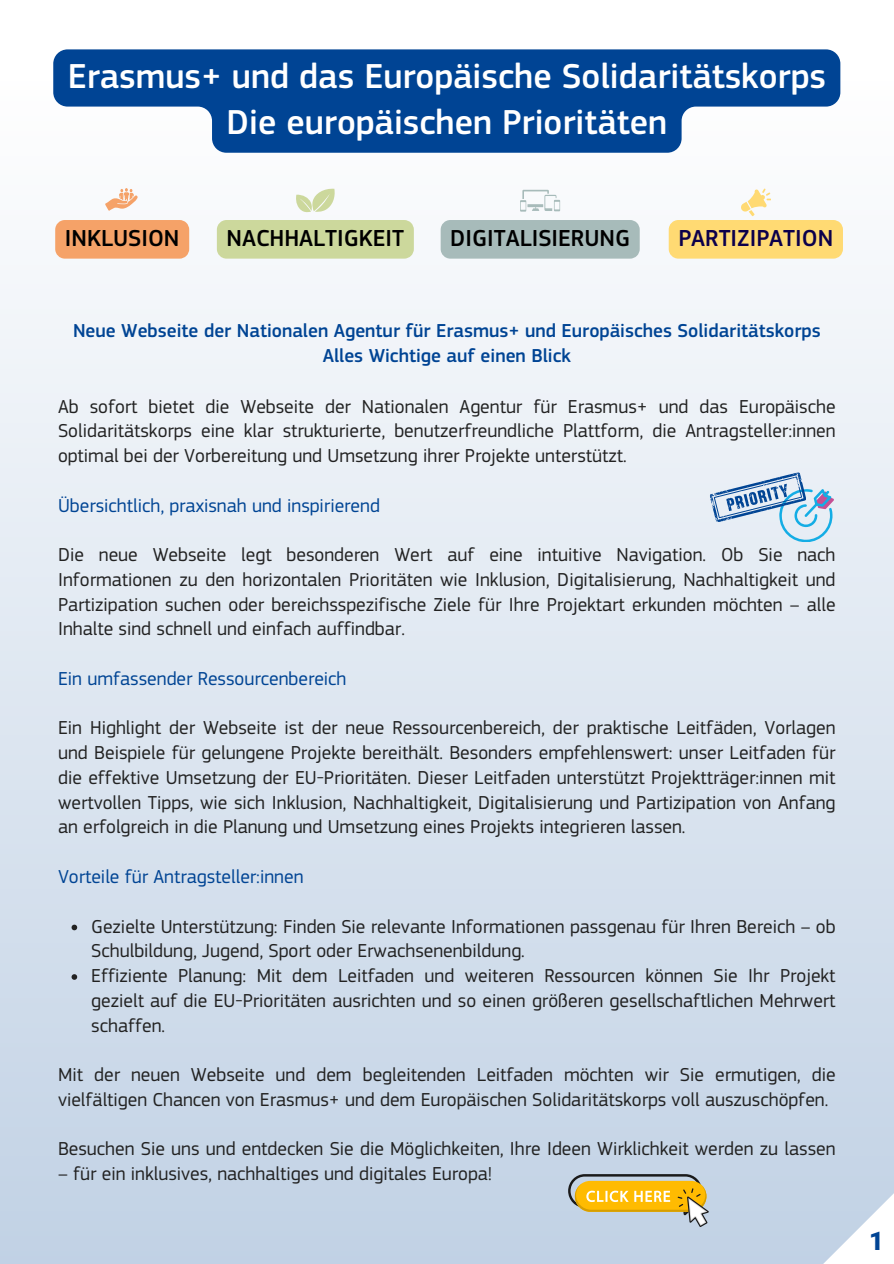
<style>
.page{position:relative;width:894px;height:1264px;background:#fff}
.page>*{position:absolute;margin:0;border:0;box-sizing:border-box;transform-origin:0 0}
.t1{font:500 36px/46.2px "EC Square Sans Pro";color:#fff;text-align:center}
.t2{font:900 25.5px "Roboto";color:#004494}
.t3{font:500 24px "EC Square Sans Pro";color:#000}
.t4{font:500 24px "EC Square Sans Pro";color:#0c004b}
.t5{font:19.5px/24.8px "EC Square Sans Pro";color:#222;text-align:justify}
.t6{font:500 19.5px/24.8px "EC Square Sans Pro";color:#004494;text-align:center}
.t7{font:19.5px "EC Square Sans Pro";color:#004494}
</style>
<div class="page">
<div style="left:0;top:76px;width:893px;height:1187px;background:linear-gradient(to bottom,#fefefe,#c1d1e5)"></div>
<svg style="left:804px;top:1190px;width:89px;height:73px"></svg>
<div style="left:217px;top:220px;width:197px;height:39px;background:#ccd89c"></div>
<svg style="left:72px;top:924px;width:5px;height:6px"></svg>
<svg style="left:72px;top:974px;width:5px;height:5px"></svg>
<svg style="left:519px;top:188px;width:42px;height:25px"></svg>
<svg style="left:105px;top:188px;width:34px;height:23px"></svg>
<svg style="left:668px;top:188px;width:174px;height:71px"></svg>
<svg style="left:295px;top:188px;width:40px;height:25px"></svg>
<svg style="left:709px;top:472px;width:125px;height:71px;background:#bad0e5"></svg>
<svg style="left:568px;top:1174px;width:140px;height:52px;background:#d5bc6f"></svg>
<svg style="left:53px;top:49px;width:787px;height:104px;fill:#004494"></svg>
<div style="left:55px;top:220px;width:134px;height:39px;background:#f5a268"></div>
<div style="left:440px;top:220px;width:199px;height:39px;background:#a7bbba"></div>
<p class="t1" style="left:68px;top:54px;width:759px">Erasmus+ und das Europäische Solidaritätskorps<br>Die europäischen Prioritäten</p>
<p class="t3" style="left:65px;top:224px;width:116px">INKLUSION</p>
<p class="t3" style="left:450px;top:224px;width:181px">DIGITALISIERUNG</p>
<h1 class="t3" style="left:226px;top:224px;width:179px">NACHHALTIGKEIT</h1>
<p class="t4" style="left:678px;top:224px;width:156px">PARTIZIPATION</p>
<h2 class="t6" style="left:73px;top:319px;width:749px">Neue Webseite der Nationalen Agentur für Erasmus+ und Europäisches Solidaritätskorps<br>Alles Wichtige auf einen Blick</h2>
<p class="t5" style="left:58px;top:394px;width:778px">Ab sofort bietet die Webseite der Nationalen Agentur für Erasmus+ und das Europäische Solidaritätskorps eine klar strukturierte, benutzerfreundliche Plattform, die Antragsteller:innen optimal bei der Vorbereitung und Umsetzung ihrer Projekte unterstützt.</p>
<h2 class="t7" style="left:58px;top:494px;width:323px">Übersichtlich, praxisnah und inspirierend</h2>
<p class="t5" style="left:58px;top:542px;width:778px">Die neue Webseite legt besonderen Wert auf eine intuitive Navigation. Ob Sie nach Informationen zu den horizontalen Prioritäten wie Inklusion, Digitalisierung, Nachhaltigkeit und Partizipation suchen oder bereichsspezifische Ziele für Ihre Projektart erkunden möchten – alle Inhalte sind schnell und einfach auffindbar.</p>
<h2 class="t7" style="left:58px;top:667px;width:290px">Ein umfassender Ressourcenbereich</h2>
<p class="t5" style="left:58px;top:715px;width:778px">Ein Highlight der Webseite ist der neue Ressourcenbereich, der praktische Leitfäden, Vorlagen und Beispiele für gelungene Projekte bereithält. Besonders empfehlenswert: unser Leitfaden für die effektive Umsetzung der EU-Prioritäten. Dieser Leitfaden unterstützt Projektträger:innen mit wertvollen Tipps, wie sich Inklusion, Nachhaltigkeit, Digitalisierung und Partizipation von Anfang an erfolgreich in die Planung und Umsetzung eines Projekts integrieren lassen.</p>
<h2 class="t7" style="left:58px;top:865px;width:247px">Vorteile für Antragsteller:innen</h2>
<h3 class="t5" style="left:91px;top:913px;width:745px">Gezielte Unterstützung: Finden Sie relevante Informationen passgenau für Ihren Bereich – ob<br>Schulbildung, Jugend, Sport oder Erwachsenenbildung.</h3>
<p class="t5" style="left:91px;top:963px;width:745px">Effiziente Planung: Mit dem Leitfaden und weiteren Ressourcen können Sie Ihr Projekt gezielt auf die EU-Prioritäten ausrichten und so einen größeren gesellschaftlichen Mehrwert schaffen.</p>
<p class="t5" style="left:58px;top:1062px;width:778px">Mit der neuen Webseite und dem begleitenden Leitfaden möchten wir Sie ermutigen, die vielfältigen Chancen von Erasmus+ und dem Europäischen Solidaritätskorps voll auszuschöpfen.</p>
<p class="t5" style="left:58px;top:1136px;width:778px">Besuchen Sie uns und entdecken Sie die Möglichkeiten, Ihre Ideen Wirklichkeit werden zu lassen</p>
<p class="t5" style="left:58px;top:1161px;width:435px">– für ein inklusives, nachhaltiges und digitales Europa!</p>
<p class="t2" style="left:868px;top:1226px;width:16px">1</p>
</div>
